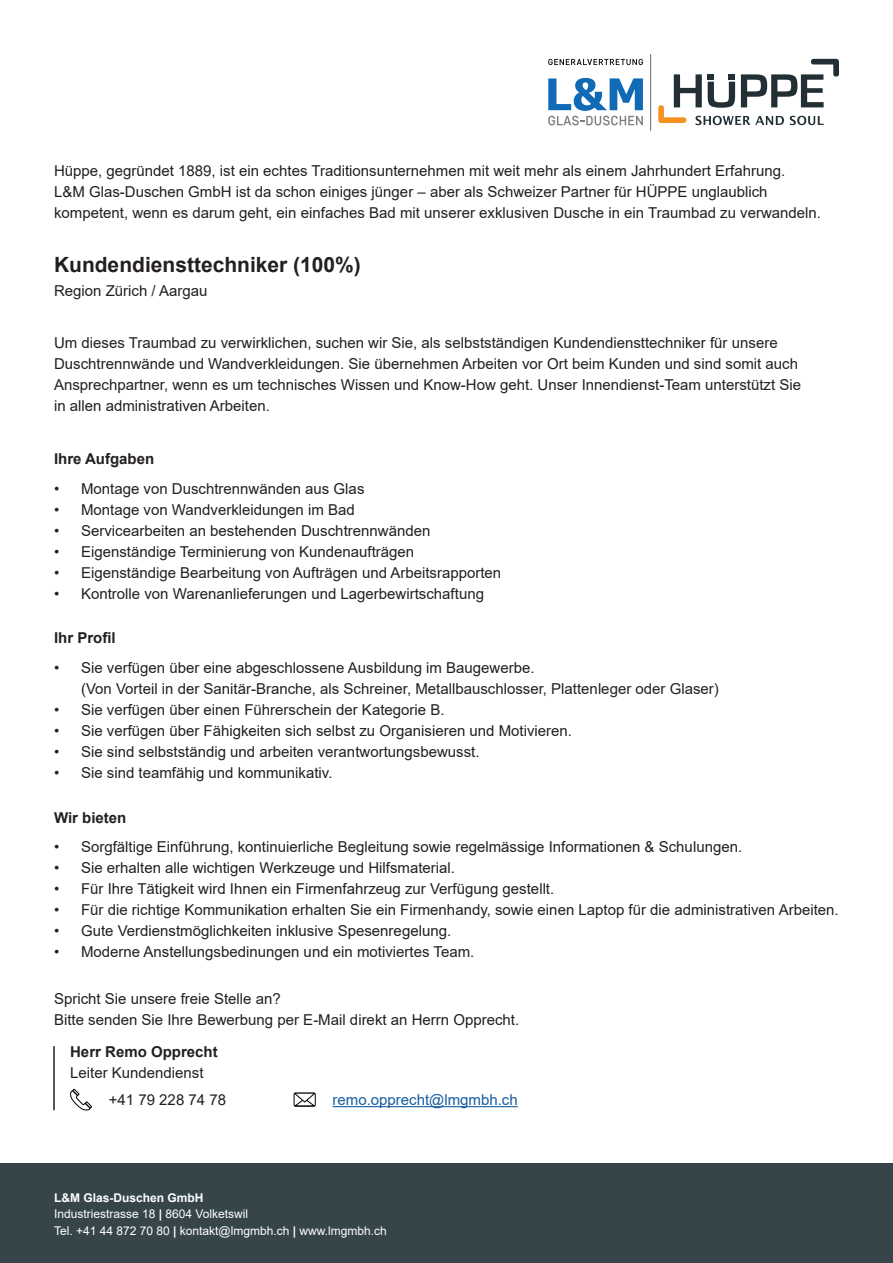
<style>
.page{position:relative;width:893px;height:1263px;background:#fff}
.page>*{position:absolute;margin:0;border:0;box-sizing:border-box;transform-origin:0 0}
.t1{font:700 21px "Arial";color:#231f20}
.t2{font:15px/21px "Arial";color:#231f20}
.t3{font:700 15px "Arial";color:#231f20}
.t4{font:15px "Arial";color:#175d9e}
.t5{font:12px "Arial";color:#fff}
.t6{font:700 12px "Arial";color:#fff}
.s1{font-weight:700}
</style>
<div class="page">
<div style="left:0;top:1163px;width:893px;height:100px;background:#35454a"></div>
<svg style="left:548px;top:78px;width:95px;height:47px"></svg>
<svg style="left:548px;top:59px;width:95px;height:6px"></svg>
<hr style="left:650px;top:54px;width:1px;height:77px;background:#7c7f80">
<svg style="left:658px;top:59px;width:181px;height:66px"></svg>
<div style="left:73px;top:1089px;width:6px;height:7px;border:1px solid #000"></div>
<div style="left:85px;top:1102px;width:7px;height:6px;border:1px solid #000"></div>
<svg style="left:70px;top:1090px;width:20px;height:20px"></svg>
<svg style="left:294px;top:1093px;width:21px;height:13px"></svg>
<hr style="left:333px;top:1106px;width:185px;height:1px;background:#175d9e">
<hr style="left:53px;top:1046px;width:2px;height:64px;background:#231f20">
<p class="t2" style="left:54px;top:160px;width:733px">Hüppe, gegründet 1889, ist ein echtes Traditionsunternehmen mit weit mehr als einem Jahrhundert Erfahrung.</p>
<p class="t2" style="left:54px;top:181px;width:715px">L&amp;M Glas-Duschen GmbH ist da schon einiges jünger – aber als Schweizer Partner für HÜPPE unglaublich</p>
<p class="t2" style="left:54px;top:202px;width:769px">kompetent, wenn es darum geht, ein einfaches Bad mit unserer exklusiven Dusche in ein Traumbad zu verwandeln.</p>
<p class="t1" style="left:54px;top:250px;width:308px">Kundendiensttechniker (100%)</p>
<p class="t2" style="left:54px;top:280px;width:155px">Region Zürich / Aargau</p>
<p class="t2" style="left:54px;top:332px;width:725px">Um dieses Traumbad zu verwirklichen, suchen wir Sie, als selbstständigen Kundendiensttechniker für unsere</p>
<p class="t2" style="left:54px;top:353px;width:746px">Duschtrennwände und Wandverkleidungen. Sie übernehmen Arbeiten vor Ort beim Kunden und sind somit auch</p>
<p class="t2" style="left:54px;top:374px;width:749px">Ansprechpartner, wenn es um technisches Wissen und Know-How geht. Unser Innendienst-Team unterstützt Sie</p>
<p class="t2" style="left:54px;top:395px;width:217px">in allen administrativen Arbeiten.</p>
<p class="t3" style="left:54px;top:448px;width:102px">Ihre Aufgaben</p>
<p class="t2" style="left:54px;top:478px;width:312px">• Montage von Duschtrennwänden aus Glas</p>
<p class="t2" style="left:54px;top:499px;width:302px">• Montage von Wandverkleidungen im Bad</p>
<p class="t2" style="left:54px;top:520px;width:378px">• Servicearbeiten an bestehenden Duschtrennwänden</p>
<p class="t2" style="left:54px;top:541px;width:362px">• Eigenständige Terminierung von Kundenaufträgen</p>
<p class="t2" style="left:54px;top:562px;width:449px">• Eigenständige Bearbeitung von Aufträgen und Arbeitsrapporten</p>
<p class="t2" style="left:54px;top:583px;width:431px">• Kontrolle von Warenanlieferungen und Lagerbewirtschaftung</p>
<p class="t3" style="left:54px;top:628px;width:63px">Ihr Profil</p>
<p class="t2" style="left:81px;top:657px;width:639px;text-indent:-27px">• Sie verfügen über eine abgeschlossene Ausbildung im Baugewerbe.<br>(Von Vorteil in der Sanitär-Branche, als Schreiner, Metallbauschlosser, Plattenleger oder Glaser)</p>
<p class="t2" style="left:54px;top:699px;width:392px">• Sie verfügen über einen Führerschein der Kategorie B.</p>
<p class="t2" style="left:54px;top:720px;width:520px">• Sie verfügen über Fähigkeiten sich selbst zu Organisieren und Motivieren.</p>
<p class="t2" style="left:54px;top:741px;width:427px">• Sie sind selbstständig und arbeiten verantwortungsbewusst.</p>
<p class="t2" style="left:54px;top:762px;width:280px">• Sie sind teamfähig und kommunikativ.</p>
<p class="t3" style="left:54px;top:807px;width:74px">Wir bieten</p>
<p class="t2" style="left:54px;top:836px;width:690px">• Sorgfältige Einführung, kontinuierliche Begleitung sowie regelmässige Informationen &amp; Schulungen.</p>
<p class="t2" style="left:54px;top:857px;width:403px">• Sie erhalten alle wichtigen Werkzeuge und Hilfsmaterial.</p>
<p class="t2" style="left:54px;top:878px;width:502px">• Für Ihre Tätigkeit wird Ihnen ein Firmenfahrzeug zur Verfügung gestellt.</p>
<p class="t2" style="left:54px;top:899px;width:786px">• Für die richtige Kommunikation erhalten Sie ein Firmenhandy, sowie einen Laptop für die administrativen Arbeiten.</p>
<p class="t2" style="left:54px;top:920px;width:399px">• Gute Verdienstmöglichkeiten inklusive Spesenregelung.</p>
<p class="t2" style="left:54px;top:941px;width:422px">• Moderne Anstellungsbedinungen und ein motiviertes Team.</p>
<p class="t2" style="left:54px;top:988px;width:228px">Spricht Sie unsere freie Stelle an?</p>
<p class="t2" style="left:54px;top:1009px;width:467px">Bitte senden Sie Ihre Bewerbung per E-Mail direkt an Herrn Opprecht.</p>
<p class="t3" style="left:70px;top:1041px;width:149px">Herr Remo Opprecht</p>
<p class="t2" style="left:70px;top:1062px;width:135px">Leiter Kundendienst</p>
<p class="t2" style="left:109px;top:1089px;width:119px">+41 79 228 74 78</p>
<p class="t4" style="left:333px;top:1089px;width:187px">remo.opprecht@lmgmbh.ch</p>
<p class="t6" style="left:54px;top:1189px;width:151px">L&amp;M Glas-Duschen GmbH</p>
<p class="t5" style="left:54px;top:1205px;width:196px">Industriestrasse 18 <span class="s1">|</span> 8604 Volketswil</p>
<p class="t5" style="left:54px;top:1222px;width:334px">Tel. +41 44 872 70 80 <span class="s1">|</span> kontakt@lmgmbh.ch <span class="s1">|</span> www.lmgmbh.ch</p>
</div>
